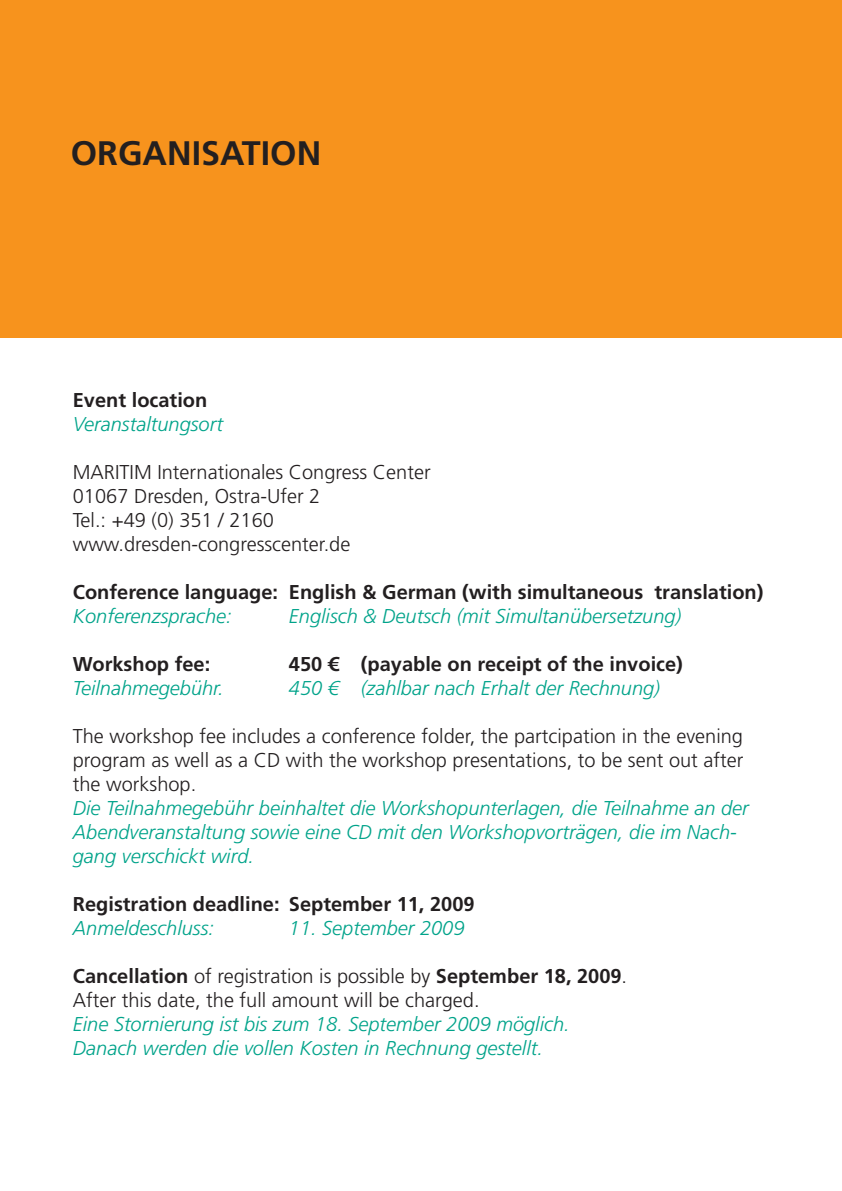
<style>
.page{position:relative;width:842px;height:1191px;background:#fff}
.page>*{position:absolute;margin:0;border:0;box-sizing:border-box;transform-origin:0 0}
.t1{font:700 34px "Frutiger LT Com";color:#231f20}
.t2{font:italic 300 20px/24px "Frutiger LT Com";color:#00a38a}
.t3{font:300 20px/24px "Frutiger LT Com";color:#231f20}
.t4{font:700 20px "Frutiger LT Com";color:#231f20}
.s1{font-weight:700}
</style>
<div class="page">
<div style="left:0;top:0;width:842px;height:337px;background:#f7931d"></div>
<h1 class="t1" style="left:71px;top:133px;width:252px">ORGANISATION</h1>
<p class="t4" style="left:73px;top:388px;width:136px">Event location</p>
<p class="t2" style="left:73px;top:412px;width:152px">Veranstaltungsort</p>
<p class="t3" style="left:73px;top:460px;width:359px">MARITIM Internationales Congress Center<br>01067 Dresden, Ostra-Ufer 2<br>Tel.: +49 (0) 351 / 2160 www.dresden-congresscenter.de</p>
<p class="t4" style="left:73px;top:580px;width:692px">Conference language: English &amp; German (with simultaneous translation)</p>
<p class="t2" style="left:73px;top:604px;width:160px">Konferenzsprache:</p>
<p class="t2" style="left:289px;top:604px;width:394px">Englisch &amp; Deutsch (mit Simultanübersetzung)</p>
<p class="t4" style="left:73px;top:652px;width:139px">Workshop fee:</p>
<p class="t4" style="left:289px;top:652px;width:395px">450 € (payable on receipt of the invoice)</p>
<p class="t2" style="left:73px;top:676px;width:152px">Teilnahmegebühr.</p>
<p class="t2" style="left:289px;top:676px;width:372px">450 € (zahlbar nach Erhalt der Rechnung)</p>
<p class="t3" style="left:73px;top:724px;width:672px;text-align:justify">The workshop fee includes a conference folder, the partcipation in the evening program as well as a CD with the workshop presentations, to be sent out after the workshop.</p>
<p class="t2" style="left:73px;top:796px;width:677px">Die Teilnahmegebühr beinhaltet die Workshopunterlagen, die Teilnahme an der<br>Abendveranstaltung sowie eine CD mit den Workshopvorträgen, die im Nach&shy;gang verschickt wird.</p>
<p class="t4" style="left:73px;top:892px;width:403px">Registration deadline: September 11, 2009</p>
<p class="t2" style="left:73px;top:916px;width:143px">Anmeldeschluss:</p>
<p class="t2" style="left:289px;top:916px;width:177px">11. September 2009</p>
<p class="t3" style="left:73px;top:964px;width:556px"><span class="s1">Cancellation</span> of registration is possible by <span class="s1">September 18, 2009</span>.<br>After this date, the full amount will be charged.</p>
<p class="t2" style="left:73px;top:1012px;width:498px">Eine Stornierung ist bis zum 18. September 2009 möglich.<br>Danach werden die vollen Kosten in Rechnung gestellt.</p>
</div>
